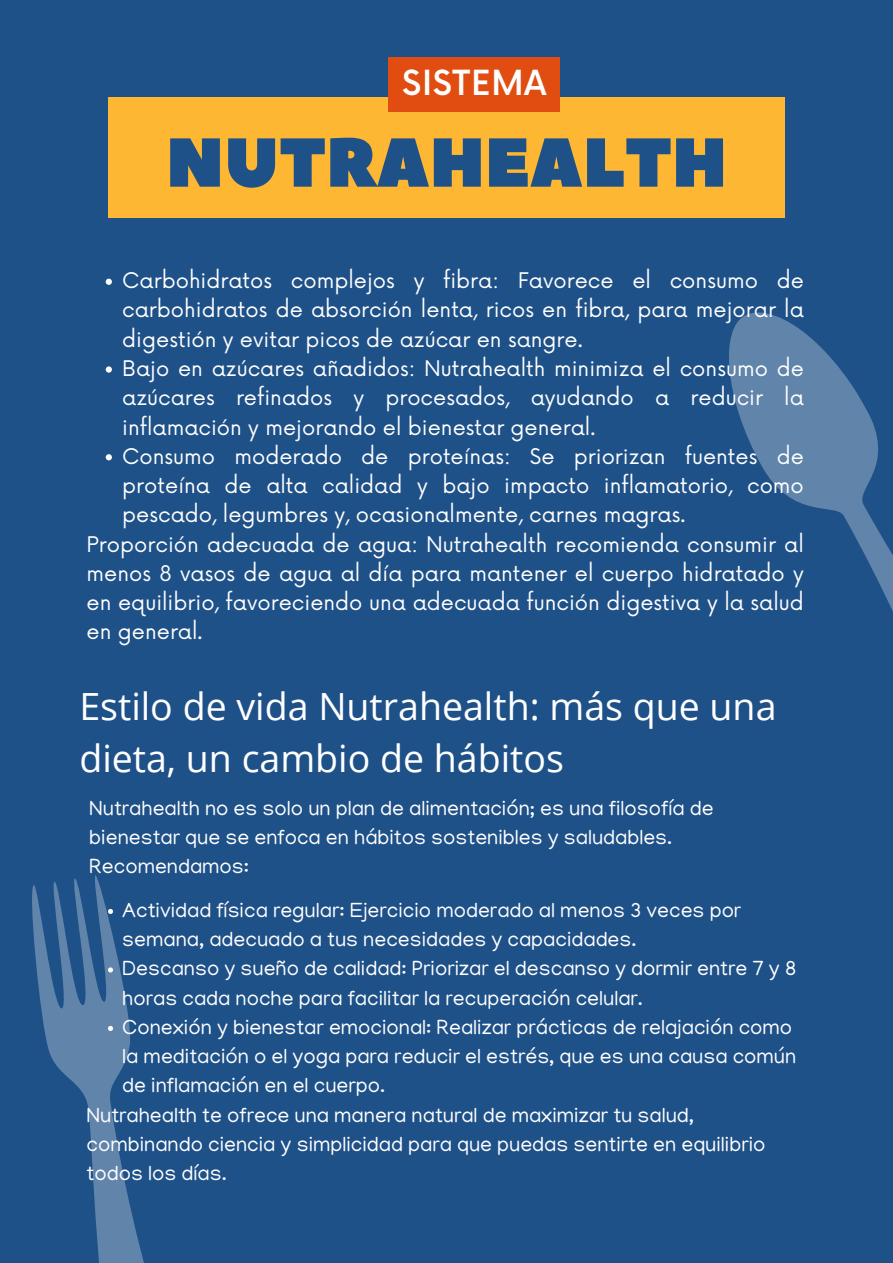
<style>
.page{position:relative;width:893px;height:1263px;background:#1f5189}
.page>*{position:absolute;margin:0;border:0;box-sizing:border-box;transform-origin:0 0}
.t1{font:69px "Peace Sans";color:#1f5189}
.t2{font:37.5px/52.3px "Open Sans";color:#fff}
.t3{font:500 33.75px "Now";letter-spacing:.02em;color:#fff}
.t4{font:21px/29.2px "Now";color:#fff;text-align:justify}
.t5{font:21px/29.2px "Manjari";color:#fff}
</style>
<div class="page">
<svg style="left:32px;top:875px;width:112px;height:388px"></svg>
<div style="left:108px;top:97px;width:677px;height:121px;background:#fdb732"></div>
<svg style="left:729px;top:312px;width:164px;height:299px"></svg>
<div style="left:388px;top:58px;width:172px;height:54px;background:#e14d10"></div>
<svg style="left:108px;top:909px;width:5px;height:5px"></svg>
<svg style="left:108px;top:967px;width:5px;height:5px"></svg>
<svg style="left:108px;top:1026px;width:5px;height:5px"></svg>
<svg style="left:106px;top:279px;width:6px;height:6px"></svg>
<svg style="left:106px;top:366px;width:6px;height:7px"></svg>
<svg style="left:106px;top:454px;width:6px;height:6px"></svg>
<h1 class="t3" style="left:402px;top:65px;width:146px">SISTEMA</h1>
<h3 class="t1" style="left:166px;top:117px;width:562px">NUTRAHEALTH</h3>
<p class="t4" style="left:122px;top:267px;width:683px">Carbohidratos complejos y fibra: Favorece el consumo de carbohidratos de absorción lenta, ricos en fibra, para mejorar la digestión y evitar picos de azúcar en sangre.</p>
<p class="t4" style="left:122px;top:355px;width:683px">Bajo en azúcares añadidos: Nutrahealth minimiza el consumo de azúcares refinados y procesados, ayudando a reducir la inflamación y mejorando el bienestar general.</p>
<p class="t4" style="left:122px;top:443px;width:683px">Consumo moderado de proteínas: Se priorizan fuentes de proteína de alta calidad y bajo impacto inflamatorio, como pescado, legumbres y, ocasionalmente, carnes magras.</p>
<p class="t4" style="left:87px;top:530px;width:719px">Proporción adecuada de agua: Nutrahealth recomienda consumir al menos 8 vasos de agua al día para mantener el cuerpo hidratado y en equilibrio, favoreciendo una adecuada función digestiva y la salud en general.</p>
<p class="t2" style="left:79px;top:679px;width:698px">Estilo de vida Nutrahealth: más que una dieta, un cambio de hábitos</p>
<p class="t5" style="left:89px;top:796px;width:626px">Nutrahealth no es solo un plan de alimentación; es una filosofía de bienestar que se enfoca en hábitos sostenibles y saludables.<br>Recomendamos:</p>
<p class="t5" style="left:122px;top:898px;width:620px">Actividad física regular: Ejercicio moderado al menos 3 veces por semana, adecuado a tus necesidades y capacidades.</p>
<p class="t5" style="left:122px;top:957px;width:675px">Descanso y sueño de calidad: Priorizar el descanso y dormir entre 7 y 8 horas cada noche para facilitar la recuperación celular.</p>
<p class="t5" style="left:122px;top:1015px;width:675px">Conexión y bienestar emocional: Realizar prácticas de relajación como la meditación o el yoga para reducir el estrés, que es una causa común de inflamación en el cuerpo.</p>
<h2 class="t5" style="left:87px;top:1103px;width:680px">Nutrahealth te ofrece una manera natural de maximizar tu salud, combinando ciencia y simplicidad para que puedas sentirte en equilibrio todos los días.</h2>
</div>
